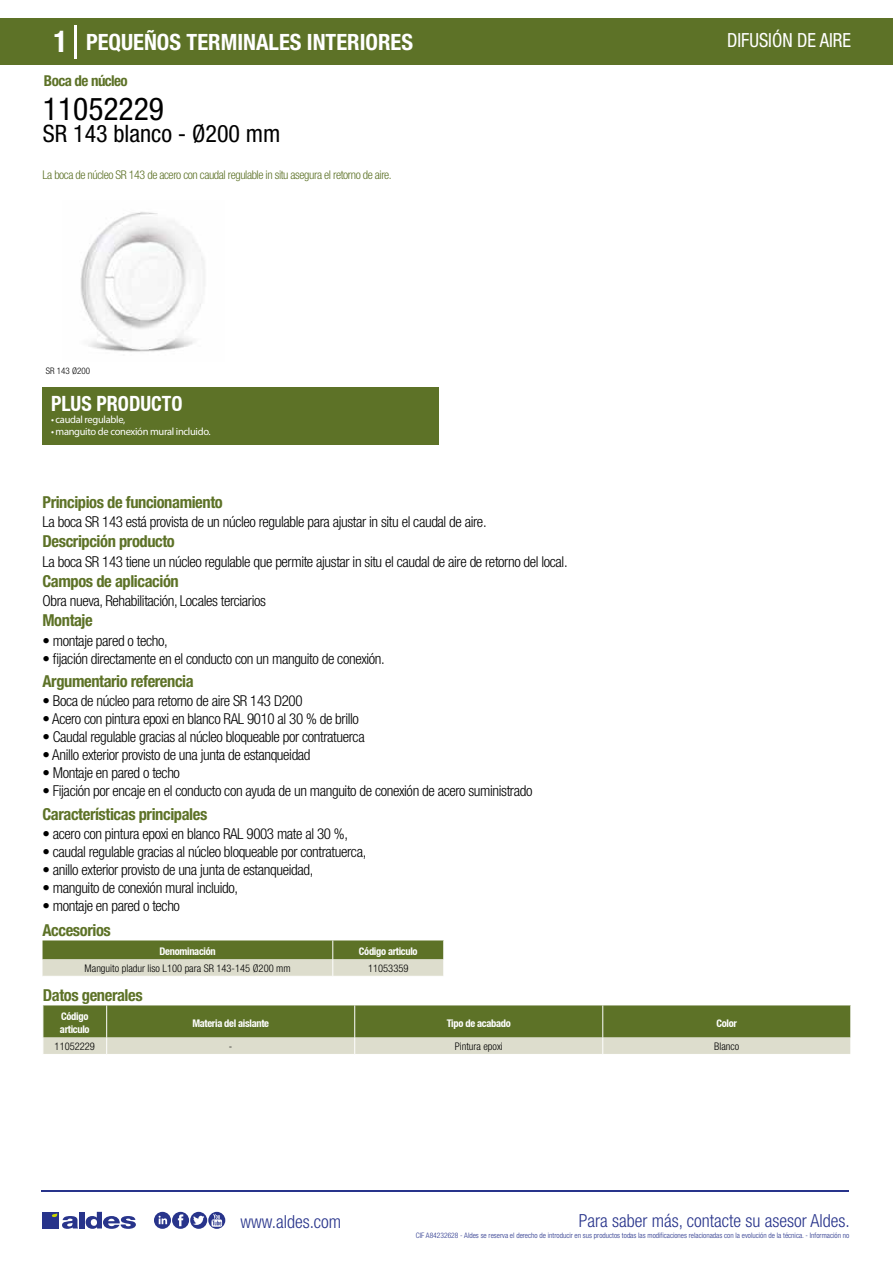
<style>
.page{position:relative;width:893px;height:1263px;background:#fff}
.page>*{position:absolute;margin:0;border:0;box-sizing:border-box;transform-origin:0 0}
.t1{font:condensed 31.5px "Helvetica Neue LT Std";color:#000}
.t2{font:condensed 24px "Helvetica Neue LT Std";color:#000}
.t3{font:700 condensed 22.5px "Helvetica Neue LT Std";color:#fff}
.t4{font:700 condensed 21px "Helvetica Neue";color:#fff;scale:.95 1}
.t5{font:condensed 19.5px "Helvetica Neue LT Std";color:#fff;scale:.95 1}
.t6{font:300 condensed 18px "Helvetica Neue";color:#28348b}
.t7{font:700 condensed 16.5px "Helvetica Neue LT Std";letter-spacing:-.025em;color:#5d7227}
.t8{font:300 condensed 15px "Helvetica Neue LT Std";letter-spacing:-.025em;color:#000}
.t9{font:700 condensed 15px "Helvetica Neue LT Std";letter-spacing:-.035em;color:#5d7227}
.t10{font:300 condensed 12px "Helvetica Neue LT Std";letter-spacing:-.035em;color:#5d7227}
.t11{font:700 condensed 10.5px/13.5px "Helvetica Neue";letter-spacing:-.03em;color:#fff}
.t12{font:300 condensed 10.5px "Helvetica Neue";color:#000}
.t13{font:10.5px "Myriad Pro";letter-spacing:-.03em;color:#fff}
.t14{font:300 condensed 9px "Helvetica Neue";color:#000}
.t15{font:300 condensed 7.5px "Helvetica Neue";color:#28348b}
.s1{font-size:30px}
</style>
<div class="page">
<div style="left:0;top:18px;width:893px;height:46px;background:#5d7227"></div>
<div style="left:43px;top:387px;width:396px;height:57px;background:#5d7227"></div>
<hr style="left:74px;top:25px;width:2px;height:33px;background:#fff">
<img style="left:80px;top:212px;width:125px;height:140px">
<svg style="left:43px;top:940px;width:401px;height:36px;background:#9ba678"></svg>
<svg style="left:43px;top:1005px;width:808px;height:49px;background:#8a9862"></svg>
<hr style="left:41px;top:1190px;width:808px;height:1px;background:#28348b">
<svg style="left:154px;top:1212px;width:71px;height:17px"></svg>
<div style="left:42px;top:1212px;width:17px;height:16px;background:#28348b"></div>
<div style="left:79px;top:1212px;width:5px;height:16px;background:#28348b"></div>
<svg style="left:86px;top:1212px;width:50px;height:17px"></svg>
<svg style="left:52px;top:1213px;width:26px;height:16px"></svg>
<h3 class="t3" style="left:54px;top:28px;width:361px"><span class="s1">1</span> PEQUEÑOS TERMINALES INTERIORES</h3>
<h3 class="t5" style="left:727px;top:29px;width:132px">DIFUSIÓN DE AIRE</h3>
<p class="t9" style="left:44px;top:71px;width:85px">Boca de núcleo</p>
<h1 class="t1" style="left:43px;top:91px;width:122px">11052229</h1>
<h2 class="t2" style="left:43px;top:120px;width:239px">SR 143 blanco - Ø200 mm</h2>
<p class="t10" style="left:43px;top:167px;width:351px">La boca de núcleo SR 143 de acero con caudal regulable in situ asegura el retorno de aire.</p>
<p class="t14" style="left:46px;top:365px;width:46px">SR 143 Ø200</p>
<p class="t14" style="left:46px;top:365px;width:43px">Boca SR 143</p>
<h3 class="t4" style="left:51px;top:391px;width:140px">PLUS PRODUCTO</h3>
<p class="t13" style="left:51px;top:413px;width:76px">• caudal regulable,</p>
<p class="t13" style="left:51px;top:425px;width:161px">• manguito de conexión mural incluido.</p>
<p class="t7" style="left:43px;top:492px;width:182px">Principios de funcionamiento</p>
<p class="t7" style="left:43px;top:531px;width:134px">Descripción producto</p>
<p class="t7" style="left:43px;top:571px;width:138px">Campos de aplicación</p>
<p class="t7" style="left:43px;top:610px;width:52px">Montaje</p>
<p class="t8" style="left:43px;top:513px;width:446px">La boca SR 143 está provista de un núcleo regulable para ajustar in situ el caudal de aire.</p>
<p class="t8" style="left:43px;top:553px;width:527px">La boca SR 143 tiene un núcleo regulable que permite ajustar in situ el caudal de aire de retorno del local.</p>
<p class="t8" style="left:43px;top:592px;width:225px">Obra nueva, Rehabilitación, Locales terciarios</p>
<p class="t8" style="left:43px;top:632px;width:127px">• montaje pared o techo,</p>
<p class="t8" style="left:43px;top:650px;width:344px">• fijación directamente en el conducto con un manguito de conexión.</p>
<p class="t7" style="left:43px;top:671px;width:153px">Argumentario referencia</p>
<p class="t8" style="left:43px;top:692px;width:262px">• Boca de núcleo para retorno de aire SR 143 D200</p>
<p class="t8" style="left:43px;top:710px;width:318px">• Acero con pintura epoxi en blanco RAL 9010 al 30 % de brillo</p>
<p class="t8" style="left:43px;top:728px;width:324px">• Caudal regulable gracias al núcleo bloqueable por contratuerca</p>
<p class="t8" style="left:43px;top:746px;width:270px">• Anillo exterior provisto de una junta de estanqueidad</p>
<p class="t8" style="left:43px;top:764px;width:139px">• Montaje en pared o techo</p>
<p class="t8" style="left:43px;top:782px;width:491px">• Fijación por encaje en el conducto con ayuda de un manguito de conexión de acero suministrado</p>
<p class="t7" style="left:43px;top:804px;width:166px">Características principales</p>
<p class="t8" style="left:43px;top:825px;width:307px">• acero con pintura epoxi en blanco RAL 9003 mate al 30 %,</p>
<p class="t8" style="left:43px;top:843px;width:325px">• caudal regulable gracias al núcleo bloqueable por contratuerca,</p>
<p class="t8" style="left:43px;top:861px;width:272px">• anillo exterior provisto de una junta de estanqueidad,</p>
<p class="t8" style="left:43px;top:879px;width:197px">• manguito de conexión mural incluido,</p>
<p class="t8" style="left:43px;top:897px;width:139px">• montaje en pared o techo</p>
<p class="t7" style="left:43px;top:920px;width:70px">Accesorios</p>
<p class="t11" style="left:160px;top:944px;width:58px">Denominación</p>
<p class="t11" style="left:359px;top:944px;width:60px">Código articulo</p>
<p class="t12" style="left:85px;top:962px;width:207px">Manguito pladur liso L100 para SR 143-145 Ø200 mm</p>
<p class="t12" style="left:368px;top:962px;width:42px">11053359</p>
<p class="t7" style="left:43px;top:985px;width:101px">Datos generales</p>
<p class="t11" style="left:60px;top:1009px;width:31px">Código articulo</p>
<p class="t11" style="left:192px;top:1016px;width:78px">Materia del aislante</p>
<p class="t11" style="left:447px;top:1016px;width:65px">Tipo de acabado</p>
<p class="t11" style="left:717px;top:1016px;width:22px">Color</p>
<p class="t12" style="left:55px;top:1040px;width:42px">11052229</p>
<p class="t12" style="left:229px;top:1040px;width:5px">-</p>
<p class="t12" style="left:455px;top:1040px;width:50px">Pintura epoxi</p>
<p class="t12" style="left:714px;top:1040px;width:27px">Blanco</p>
<p class="t6" style="left:240px;top:1211px;width:102px">www.aldes.com</p>
<p class="t6" style="left:579px;top:1211px;width:272px">Para saber más, contacte su asesor Aldes.</p>
<p class="t15" style="left:416px;top:1230px;width:435px">CIF A84232628 - Aldes se reserva el derecho de introducir en sus productos todas las modificaciones relacionadas con la evolución de la técnica. - Información no</p>
</div>
